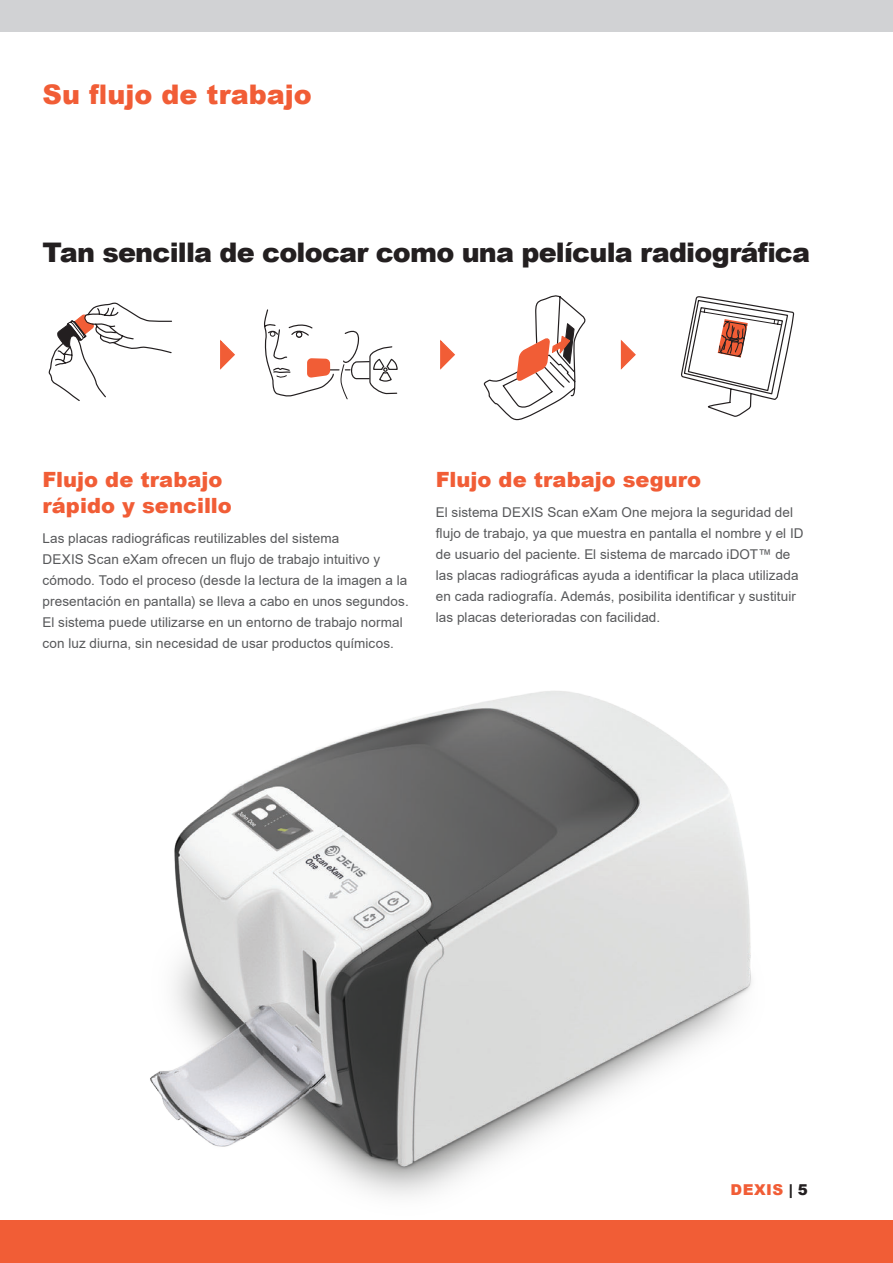
<style>
.page{position:relative;width:893px;height:1263px;background:#fff}
.page>*{position:absolute;margin:0;border:0;box-sizing:border-box;transform-origin:0 0}
.t1{font:900 27px "Arial";letter-spacing:-.03em;color:#231f20}
.t2{font:900 27px "Arial";color:#f15d36}
.t3{font:900 21px/25.5px "Arial";color:#f15d36}
.t4{font:900 15px "Arial";letter-spacing:.035em;color:#f15d36}
.t5{font:13.5px/21px "Arial";letter-spacing:.005em;color:#57585a}
.s1{color:#231f20}
</style>
<div class="page">
<img style="left:0;top:691px;width:893px;height:530px">
<svg style="left:483px;top:295px;width:103px;height:126px"></svg>
<svg style="left:263px;top:309px;width:135px;height:912px"></svg>
<svg style="left:681px;top:296px;width:114px;height:121px"></svg>
<svg style="left:48px;top:302px;width:124px;height:99px"></svg>
<svg style="left:440px;top:339px;width:15px;height:31px"></svg>
<svg style="left:620px;top:340px;width:16px;height:30px"></svg>
<svg style="left:220px;top:339px;width:15px;height:31px"></svg>
<div style="left:0;top:0;width:893px;height:32px;background:#d1d2d4"></div>
<div style="left:0;top:1221px;width:893px;height:42px;background:#f15d36"></div>
<h1 class="t2" style="left:43px;top:75px;width:271px">Su flujo de trabajo</h1>
<h1 class="t1" style="left:43px;top:233px;width:769px">Tan sencilla de colocar como una película radiográfica</h1>
<h2 class="t3" style="left:43px;top:467px;width:191px">Flujo de trabajo rápido y sencillo</h2>
<p class="t5" style="left:43px;top:527px;width:368px">Las placas radiográficas reutilizables del sistema<br>DEXIS Scan eXam ofrecen un flujo de trabajo intuitivo y cómodo. Todo el proceso (desde la lectura de la imagen a la presentación en pantalla) se lleva a cabo en unos segundos.<br>El sistema puede utilizarse en un entorno de trabajo normal con luz diurna, sin necesidad de usar productos químicos.</p>
<h2 class="t3" style="left:436px;top:467px;width:267px">Flujo de trabajo seguro</h2>
<p class="t5" style="left:436px;top:503px;width:369px">El sistema DEXIS Scan eXam One mejora la seguridad del flujo de trabajo, ya que muestra en pantalla el nombre y el ID de usuario del paciente. El sistema de marcado iDOT™ de las placas radiográficas ayuda a identificar la placa utilizada en cada radiografía. Además, posibilita identificar y sustituir las placas deterioradas con facilidad.</p>
<p class="t4" style="left:730px;top:1184px;width:79px">DEXIS <span class="s1">| 5</span></p>
</div>
